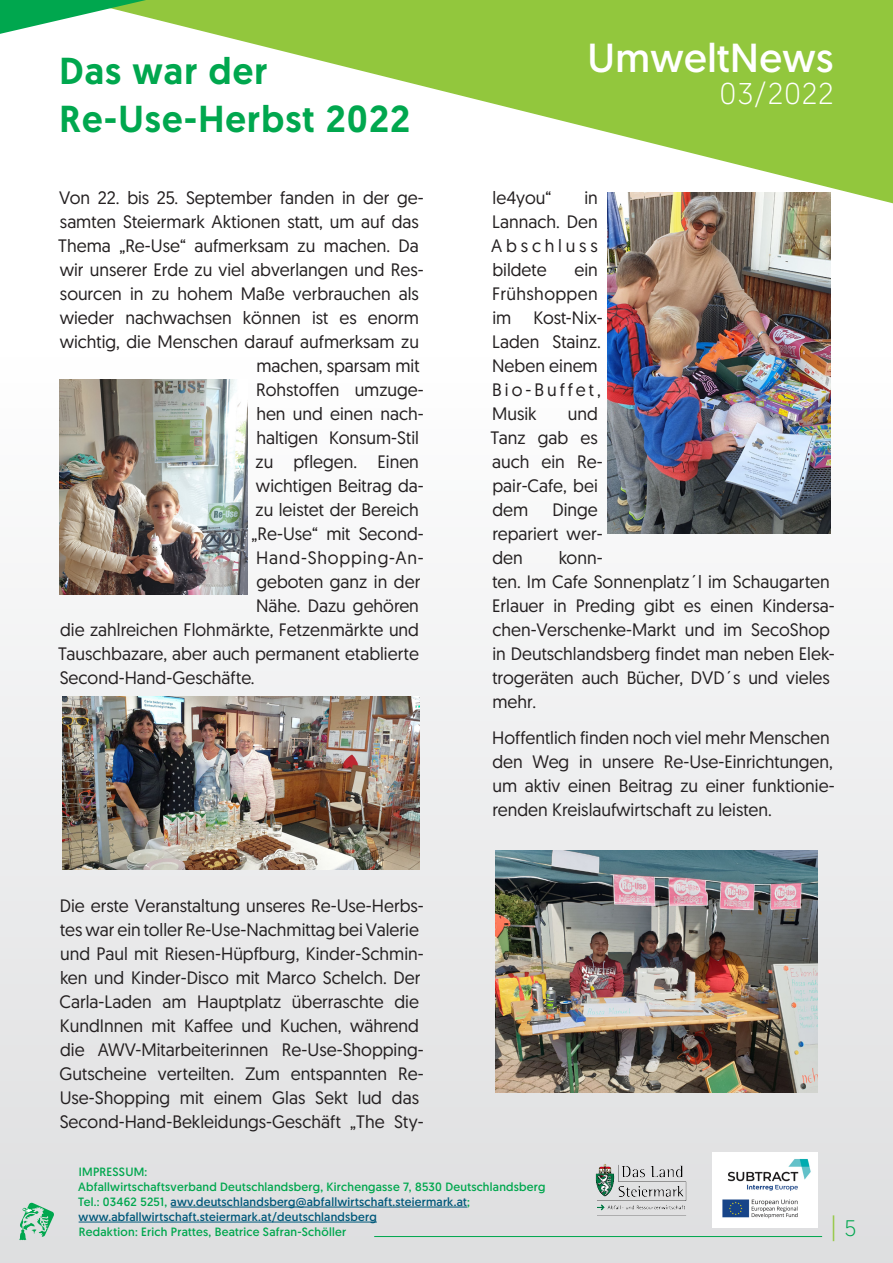
<style>
.page{position:relative;width:893px;height:1263px;background:#fff}
.page>*{position:absolute;margin:0;border:0;box-sizing:border-box;transform-origin:0 0}
.t1{font:40.5px "Geomanist";letter-spacing:.01em;color:#fff}
.Headline{font:500 37.5px/48px "Geomanist";letter-spacing:.03em;color:#00a74e}
.t2{font:300 30px "Geomanist";letter-spacing:.05em;color:#fff}
.t3{font:300 27px "Geomanist";color:#92c73d}
.Fließtext{font:18px/24px "Geomanist";color:#231f20}
.Fließtext-2{font:18px "Geomanist";letter-spacing:.045em;color:#231f20}
.t4{font:12px/15px "Geomanist";letter-spacing:.02em;color:#00a74e}
.t5{font:12px "Geomanist";letter-spacing:.02em;color:#00587a}
.s1{color:#00587a}
.s2{font-size:22.5px;color:#00a74e}
</style>
<div class="page">
<div style="left:0;top:357px;width:893px;height:906px;background:linear-gradient(to bottom,#fefefe,#dddedf)"></div>
<svg style="left:202px;top:0;width:691px;height:204px;fill:#92c73d"></svg>
<svg style="left:0;top:0;width:202px;height:34px"></svg>
<hr style="left:374px;top:1236px;width:448px;height:1px;background:#00a74e">
<svg style="left:19px;top:1202px;width:35px;height:38px"></svg>
<hr style="left:171px;top:1207px;width:296px;height:1px;background:#00587a">
<hr style="left:79px;top:1222px;width:298px;height:1px;background:#00587a">
<img style="left:60px;top:379px;width:187px;height:215px">
<img style="left:580px;top:1151px;width:119px;height:76px">
<img style="left:712px;top:1152px;width:105px;height:75px">
<img style="left:62px;top:696px;width:358px;height:174px">
<img style="left:496px;top:851px;width:321px;height:241px">
<img style="left:607px;top:192px;width:224px;height:342px">
<p class="Headline" style="left:60px;top:46px;width:352px">Das war der<br>Re-Use-Herbst 2022</p>
<p class="Fließtext" style="left:59px;top:185px;width:366px">Von 22. bis 25. September fanden in der ge-</p>
<p class="Fließtext" style="left:60px;top:209px;width:360px">samten Steiermark Aktionen statt, um auf das</p>
<p class="Fließtext" style="left:58px;top:233px;width:362px">Thema „Re-Use“ aufmerksam zu machen. Da</p>
<p class="Fließtext" style="left:60px;top:257px;width:366px">wir unserer Erde zu viel abverlangen und Res-</p>
<p class="Fließtext" style="left:60px;top:281px;width:361px">sourcen in zu hohem Maße verbrauchen als</p>
<p class="Fließtext" style="left:60px;top:305px;width:361px">wieder nachwachsen können ist es enorm</p>
<p class="Fließtext" style="left:60px;top:329px;width:361px">wichtig, die Menschen darauf aufmerksam zu</p>
<p class="Fließtext" style="left:256px;top:353px;width:165px">machen, sparsam mit</p>
<p class="Fließtext" style="left:256px;top:377px;width:169px">Rohstoffen umzuge-</p>
<p class="Fließtext" style="left:256px;top:401px;width:169px">hen und einen nach-</p>
<p class="Fließtext" style="left:256px;top:425px;width:164px">haltigen Konsum-Stil</p>
<p class="Fließtext" style="left:256px;top:449px;width:165px">zu pflegen. Einen</p>
<p class="Fließtext" style="left:256px;top:473px;width:169px">wichtigen Beitrag da-</p>
<p class="Fließtext" style="left:256px;top:497px;width:165px">zu leistet der Bereich</p>
<p class="Fließtext" style="left:252px;top:521px;width:174px">„Re-Use“ mit Second-</p>
<p class="Fließtext-2" style="left:256px;top:546px;width:169px">Hand-Shopping-An-</p>
<p class="Fließtext" style="left:256px;top:569px;width:165px">geboten ganz in der</p>
<p class="Fließtext" style="left:256px;top:593px;width:164px">Nähe. Dazu gehören</p>
<p class="Fließtext" style="left:60px;top:617px;width:360px">die zahlreichen Flohmärkte, Fetzenmärkte und</p>
<p class="Fließtext" style="left:58px;top:641px;width:362px">Tauschbazare, aber auch permanent etablierte</p>
<p class="Fließtext" style="left:60px;top:665px;width:197px">Second-Hand-Geschäfte.</p>
<p class="Fließtext" style="left:60px;top:893px;width:366px">Die erste Veranstaltung unseres Re-Use-Herbs&shy;tes war ein toller Re-Use-Nachmittag bei Valerie und Paul mit Riesen-Hüpfburg, Kinder-Schmin&shy;ken und Kinder-Disco mit Marco Schelch. Der Carla-Laden am Hauptplatz überraschte die KundInnen mit Kaffee und Kuchen, während die AWV-Mitarbeiterinnen Re-Use-Shopping-Gutscheine verteilten. Zum entspannten Re-Use-Shopping mit einem Glas Sekt lud das Second-Hand-Bekleidungs-Geschäft „The Sty-</p>
<p class="t1" style="left:587px;top:31px;width:247px">UmweltNews</p>
<p class="t2" style="left:720px;top:74px;width:115px">03/2022</p>
<p class="Fließtext" style="left:493px;top:185px;width:60px">le4you“</p>
<p class="Fließtext" style="left:491px;top:185px;width:108px;text-align:justify;text-indent:93px">in Lannach. Den Abschluss bildete</p>
<p class="Fließtext" style="left:492px;top:257px;width:112px;text-indent:82px">ein<br>Frühshoppen im Kost-Nix-<br>Laden Stainz.<br>Neben einem<br>Bio-Buffet,<br>Musik</p>
<p class="Fließtext" style="left:490px;top:401px;width:114px;text-indent:77px">und<br>Tanz gab es auch ein Re&shy;pair-Cafe, bei dem</p>
<p class="Fließtext" style="left:492px;top:497px;width:112px;text-indent:60px">Dinge repariert wer&shy;den</p>
<p class="Fließtext" style="left:492px;top:545px;width:344px;text-indent:66px">konn-<br>ten. Im Cafe Sonnenplatz´l im Schaugarten<br>Erlauer in Preding gibt es einen Kindersa&shy;chen-Verschenke-Markt und im SecoShop in Deutschlandsberg findet man neben Elek&shy;trogeräten auch Bücher, DVD´s und vieles mehr.</p>
<p class="Fließtext" style="left:492px;top:725px;width:344px">Hoffentlich finden noch viel mehr Menschen den Weg in unsere Re-Use-Einrichtungen, um aktiv einen Beitrag zu einer funktionie&shy;renden Kreislaufwirtschaft zu leisten.</p>
<p class="t4" style="left:78px;top:1164px;width:469px">IMPRESSUM:<br>Abfallwirtschaftsverband Deutschlandsberg, Kirchengasse 7, 8530 Deutschlandsberg<br>Tel.: 03462 5251, <span class="s1">awv.deutschlandsberg@abfallwirtschaft.steiermark.at</span>;</p>
<p class="t5" style="left:79px;top:1209px;width:300px">www.abfallwirtschaft.steiermark.at/deutschlandsberg</p>
<p class="t4" style="left:79px;top:1224px;width:269px">Redaktion: Erich Prattes, Beatrice Safran-Schöller</p>
<p class="t3" style="left:831px;top:1209px;width:27px">| <span class="s2">5</span></p>
</div>
